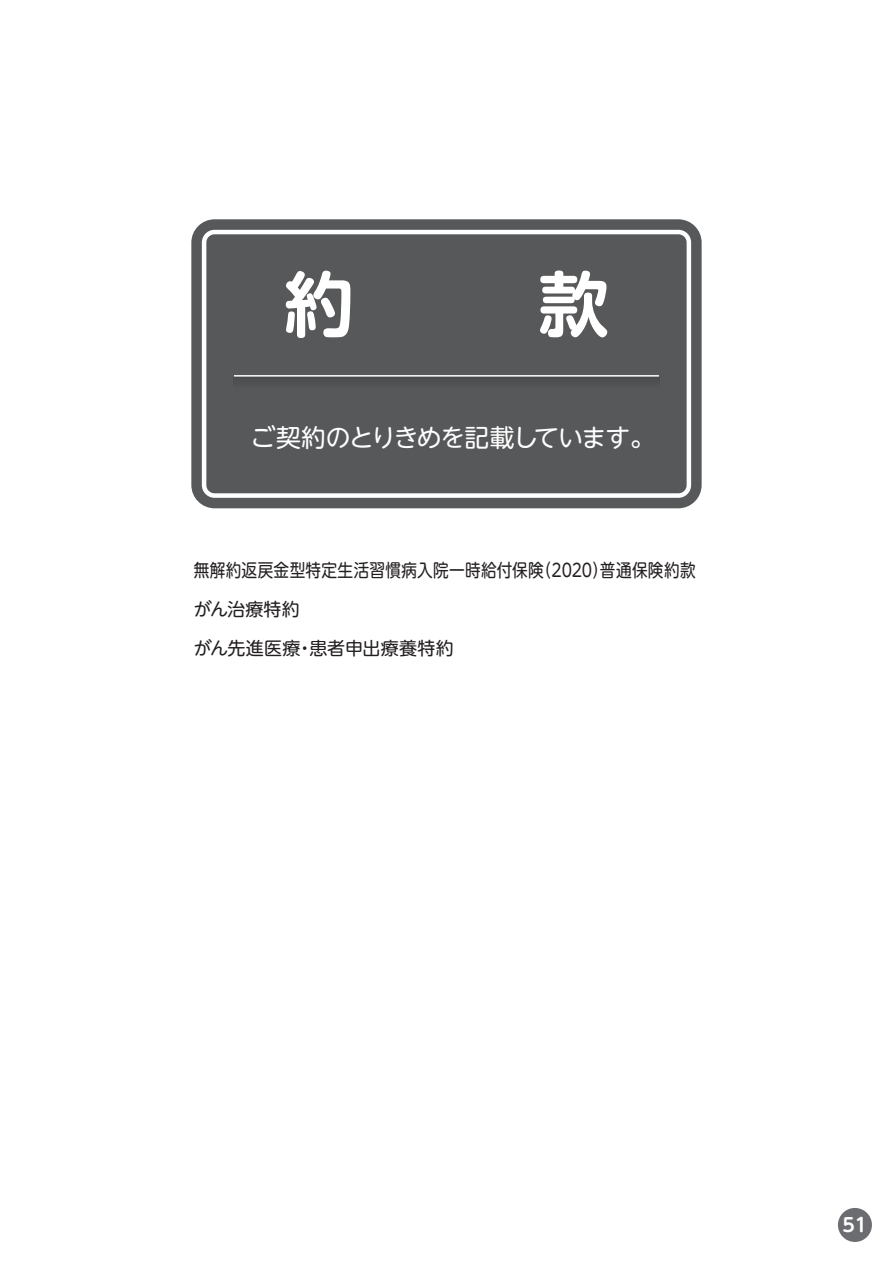
<style>
.page{position:relative;width:893px;height:1263px;background:#fff}
.page>*{position:absolute;margin:0;border:0;box-sizing:border-box;transform-origin:0 0}
.t1{font:700 70.8px "UD Shin M Go Pro De";color:#fff}
.t2{font:24.75px "UD Shin M Go Pro";letter-spacing:-.045em;color:#fff}
.t3{font:700 18.75px "UD Shin M Go Pro De";color:#fff}
.t4{font:18px/39.3px "UD Shin M Go Pro";letter-spacing:.015em;color:#231f20;scale:.87 1}
</style>
<div class="page">
<div style="left:191px;top:219px;width:511px;height:289px;background:#57585a;border-radius:23px"></div>
<div style="left:202px;top:230px;width:489px;height:268px;border:4px solid #fff;border-radius:10px"></div>
<div style="left:234px;top:376px;width:425px;height:13px;background:#505052"></div>
<hr style="left:234px;top:375px;width:425px;height:2px;background:#fff">
<div style="left:838px;top:1208px;width:34px;height:34px;background:#6c6d70;border-radius:50%"></div>
<h1 class="t1" style="left:284px;top:247px;width:72px">約</h1>
<h1 class="t1" style="left:538px;top:247px;width:72px">款</h1>
<h2 class="t2" style="left:250px;top:417px;width:406px">ご契約のとりきめを記載しています。</h2>
<p class="t4" style="left:194px;top:549px;width:578px">無解約返戻金型特定生活習慣病入院一時給付保険（2020）普通保険約款がん治療特約<br>がん先進医療・患者申出療養特約</p>
<p class="t3" style="left:842px;top:1210px;width:26px">51</p>
</div>
